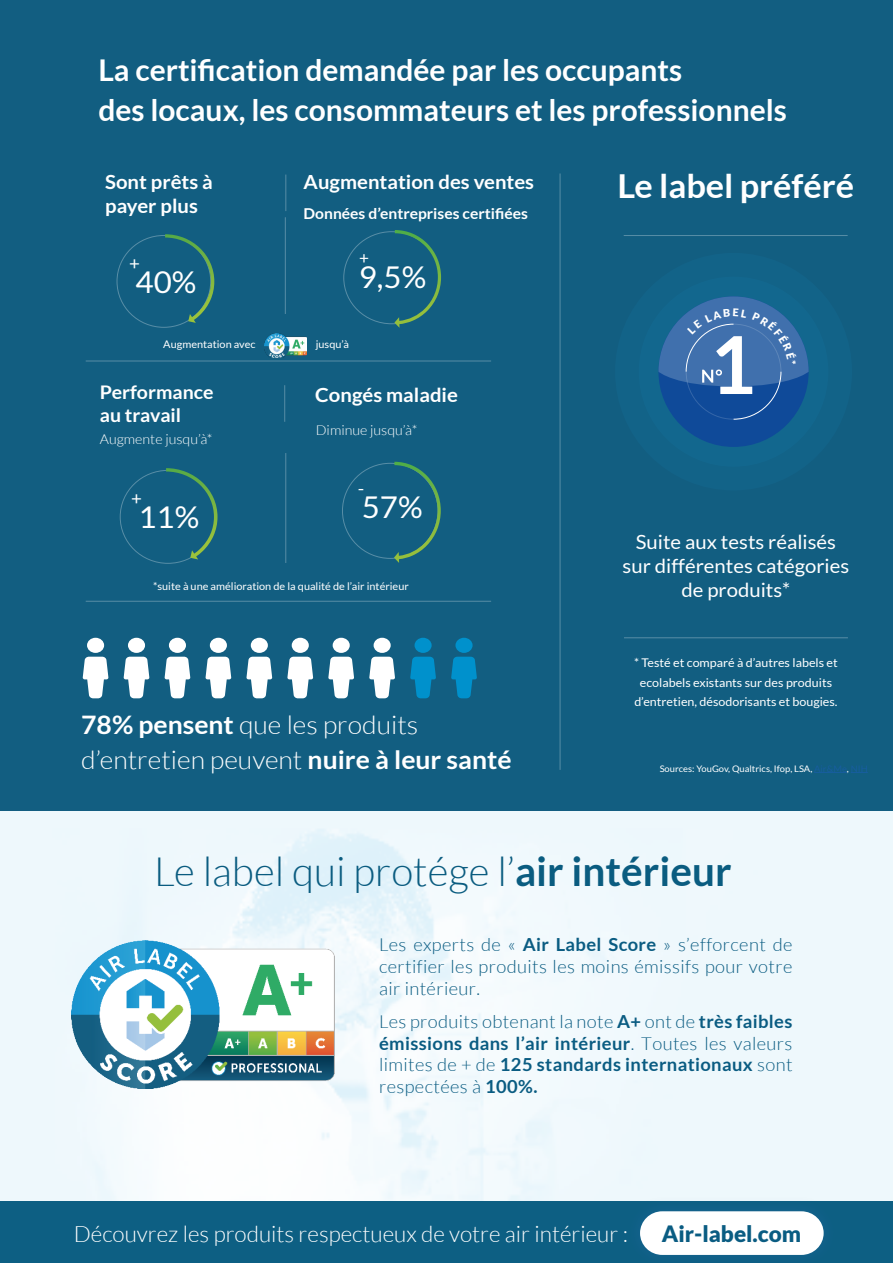
<style>
.page{position:relative;width:893px;height:1263px;background:#fff}
.page>*{position:absolute;margin:0;border:0;box-sizing:border-box;transform-origin:0 0}
.t1{font:700 79.8px "Lato";color:#fff}
.t2{font:300 40.5px "Lato";color:#0a5c80}
.t3{font:700 33px "Lato";color:#fff;scale:1.04 1}
.t4{font:700 30px "Lato";color:#fff}
.t5{font:30px "Lato";color:#fff;scale:1.04 1}
.t6{font:300 25.5px "Lato";color:#fff;scale:1.04 1}
.t7{font:300 22.5px "Lato";color:#fff}
.t8{font:900 22.5px "Lato";color:#0a5c82}
.t9{font:19.5px/24px "Lato";color:#fff;text-align:center;scale:1.04 1}
.t10{font:700 19.5px "Lato";color:#fff;scale:1.04 1}
.t11{font:700 18.75px "Lato";color:#fff;scale:1.04 1}
.Paragraph_Style_1{font:300 18px/21.6px "Lato";letter-spacing:.02em;color:#0a5c82;text-align:justify}
.t12{font:18px "Lato";color:#fff;scale:1.04 1}
.t13{font:16.5px "Lato";color:#fff;scale:1.04 1}
.t14{font:700 15px "Lato";color:#fff;scale:1.04 1}
.t15{font:300 13.65px "Lato";color:#fff;scale:1.04 1}
.t16{font:12px/19.5px "Lato";color:#fff;text-align:center;scale:1.04 1}
.t17{font:10.5px "Lato";color:#fff;scale:1.04 1}
.t18{font:9px "Lato";color:#fff;scale:1.04 1}
.s1{font-weight:700}
.s2{color:#175d9e}
</style>
<div class="page">
<img style="left:0;top:810px;width:893px;height:392px">
<div style="left:0;top:0;width:893px;height:810px;background:#125e81"></div>
<div style="left:0;top:1202px;width:893px;height:61px;background:#0d5f83"></div>
<hr style="left:560px;top:173px;width:1px;height:597px;background:#fff">
<div style="left:87px;top:638px;width:17px;height:15px;background:#fff;border-radius:50%"></div>
<svg style="left:83px;top:657px;width:25px;height:41px"></svg>
<div style="left:128px;top:638px;width:17px;height:15px;background:#fff;border-radius:50%"></div>
<svg style="left:124px;top:657px;width:25px;height:41px"></svg>
<div style="left:169px;top:638px;width:17px;height:15px;background:#fff;border-radius:50%"></div>
<svg style="left:165px;top:657px;width:25px;height:41px"></svg>
<div style="left:210px;top:638px;width:17px;height:15px;background:#fff;border-radius:50%"></div>
<svg style="left:206px;top:657px;width:25px;height:41px"></svg>
<div style="left:251px;top:638px;width:17px;height:15px;background:#fff;border-radius:50%"></div>
<svg style="left:246px;top:657px;width:26px;height:41px"></svg>
<div style="left:292px;top:638px;width:17px;height:15px;background:#fff;border-radius:50%"></div>
<svg style="left:287px;top:657px;width:26px;height:41px"></svg>
<div style="left:333px;top:638px;width:17px;height:15px;background:#fff;border-radius:50%"></div>
<svg style="left:328px;top:657px;width:26px;height:41px"></svg>
<div style="left:374px;top:638px;width:17px;height:15px;background:#fff;border-radius:50%"></div>
<svg style="left:369px;top:657px;width:26px;height:41px"></svg>
<div style="left:415px;top:638px;width:17px;height:15px;background:#0091cc;border-radius:50%"></div>
<svg style="left:410px;top:657px;width:26px;height:41px"></svg>
<div style="left:455px;top:638px;width:18px;height:15px;background:#0091cc;border-radius:50%"></div>
<svg style="left:451px;top:657px;width:26px;height:41px"></svg>
<hr style="left:86px;top:361px;width:405px;height:1px;background:#fff">
<svg style="left:166px;top:468px;width:52px;height:91px"></svg>
<hr style="left:286px;top:175px;width:1px;height:36px;background:#fff">
<hr style="left:285px;top:217px;width:1px;height:97px;background:#fff">
<svg style="left:394px;top:230px;width:47px;height:98px"></svg>
<svg style="left:165px;top:234px;width:49px;height:89px"></svg>
<hr style="left:86px;top:601px;width:405px;height:1px;background:#fff">
<hr style="left:284px;top:385px;width:1px;height:37px;background:#fff">
<hr style="left:286px;top:453px;width:1px;height:110px;background:#fff">
<svg style="left:394px;top:462px;width:47px;height:101px"></svg>
<img style="left:72px;top:941px;width:263px;height:148px">
<div style="left:624px;top:1195px;width:216px;height:68px;background:#4578d4;opacity:.2"></div>
<div style="left:640px;top:1211px;width:184px;height:44px;background:#fff;border-radius:22px"></div>
<div style="left:615px;top:253px;width:237px;height:237px;background:#126388;border-radius:50%"></div>
<div style="left:639px;top:277px;width:189px;height:190px;background:#12678e;border-radius:50%"></div>
<div style="left:658px;top:296px;width:151px;height:151px;background:#0f4a99;border-radius:50%"></div>
<hr style="left:624px;top:235px;width:224px;height:1px;background:#fff">
<hr style="left:624px;top:637px;width:224px;height:1px;background:#fff">
<hr style="left:814px;top:772px;width:33px;height:1px;background:#175d9e">
<svg style="left:851px;top:772px;width:17px;height:1px"></svg>
<img style="left:264px;top:333px;width:42px;height:25px">
<svg style="left:658px;top:296px;width:151px;height:124px"></svg>
<p class="t4" style="left:98px;top:53px;width:585px">La certification demandée par les occupants</p>
<p class="t4" style="left:98px;top:93px;width:690px">des locaux, les consommateurs et les professionnels</p>
<p class="t10" style="left:105px;top:171px;width:105px">Sont prêts à</p>
<p class="t10" style="left:105px;top:195px;width:91px">payer plus</p>
<p class="t10" style="left:304px;top:171px;width:223px">Augmentation des ventes</p>
<p class="t14" style="left:304px;top:205px;width:217px">Données d’entreprises certifiées</p>
<p class="t12" style="left:129px;top:253px;width:12px">+</p>
<p class="t5" style="left:136px;top:266px;width:60px">40%</p>
<p class="t13" style="left:359px;top:249px;width:11px">+</p>
<p class="t5" style="left:359px;top:260px;width:66px">9,5%</p>
<p class="t17" style="left:163px;top:338px;width:90px">Augmentation avec</p>
<p class="t17" style="left:316px;top:338px;width:33px">jusqu’à</p>
<p class="t11" style="left:100px;top:381px;width:111px">Performance</p>
<p class="t10" style="left:315px;top:384px;width:139px">Congés maladie</p>
<p class="t11" style="left:100px;top:404px;width:80px">au travail</p>
<p class="t15" style="left:100px;top:432px;width:110px">Augmente jusqu’à*</p>
<p class="t15" style="left:316px;top:423px;width:99px">Diminue jusqu’à*</p>
<p class="t12" style="left:131px;top:488px;width:12px">+</p>
<p class="t5" style="left:138px;top:501px;width:60px">11%</p>
<p class="t12" style="left:358px;top:478px;width:8px">-</p>
<p class="t5" style="left:362px;top:491px;width:60px">57%</p>
<p class="t17" style="left:153px;top:581px;width:247px">*suite à une amélioration de la qualité de l’air intérieur</p>
<p class="t6" style="left:81px;top:711px;width:326px"><span class="s1">78% pensent</span> que les produits</p>
<p class="t6" style="left:81px;top:746px;width:415px">d’entretien peuvent <span class="s1">nuire à leur santé</span></p>
<p class="t3" style="left:617px;top:167px;width:229px">Le label préféré</p>
<p class="t1" style="left:710px;top:319px;width:48px">1</p>
<p class="t9" style="left:623px;top:530px;width:219px">Suite aux tests réalisés sur différentes catégories de produits*</p>
<p class="t16" style="left:634px;top:653px;width:197px">* Testé et comparé à d’autres labels et ecolabels existants sur des produits d’entretien, désodorisants et bougies.</p>
<p class="t18" style="left:660px;top:763px;width:202px">Sources: YouGov, Qualtrics, Ifop, LSA, <span class="s2">Air&amp;Me</span>, <span class="s2">NIH</span></p>
<p class="t2" style="left:154px;top:849px;width:579px">Le label qui protége l’<span class="s1">air intérieur</span></p>
<p class="Paragraph_Style_1" style="left:379px;top:934px;width:415px">Les experts de « <span class="s1">Air Label Score</span> » s’efforcent de certifier les produits les moins émissifs pour votre air intérieur.</p>
<p class="Paragraph_Style_1" style="left:379px;top:1011px;width:415px">Les produits obtenant la note <span class="s1">A+</span> ont de <span class="s1">très faibles émissions dans l’air intérieur</span>. Toutes les valeurs limites de + de <span class="s1">125 standards internationaux</span> sont respectées à <span class="s1">100%.</span></p>
<p class="t7" style="left:74px;top:1222px;width:556px">Découvrez les produits respectueux de votre air intérieur :</p>
<p class="t8" style="left:662px;top:1221px;width:141px">Air-label.com</p>
</div>
